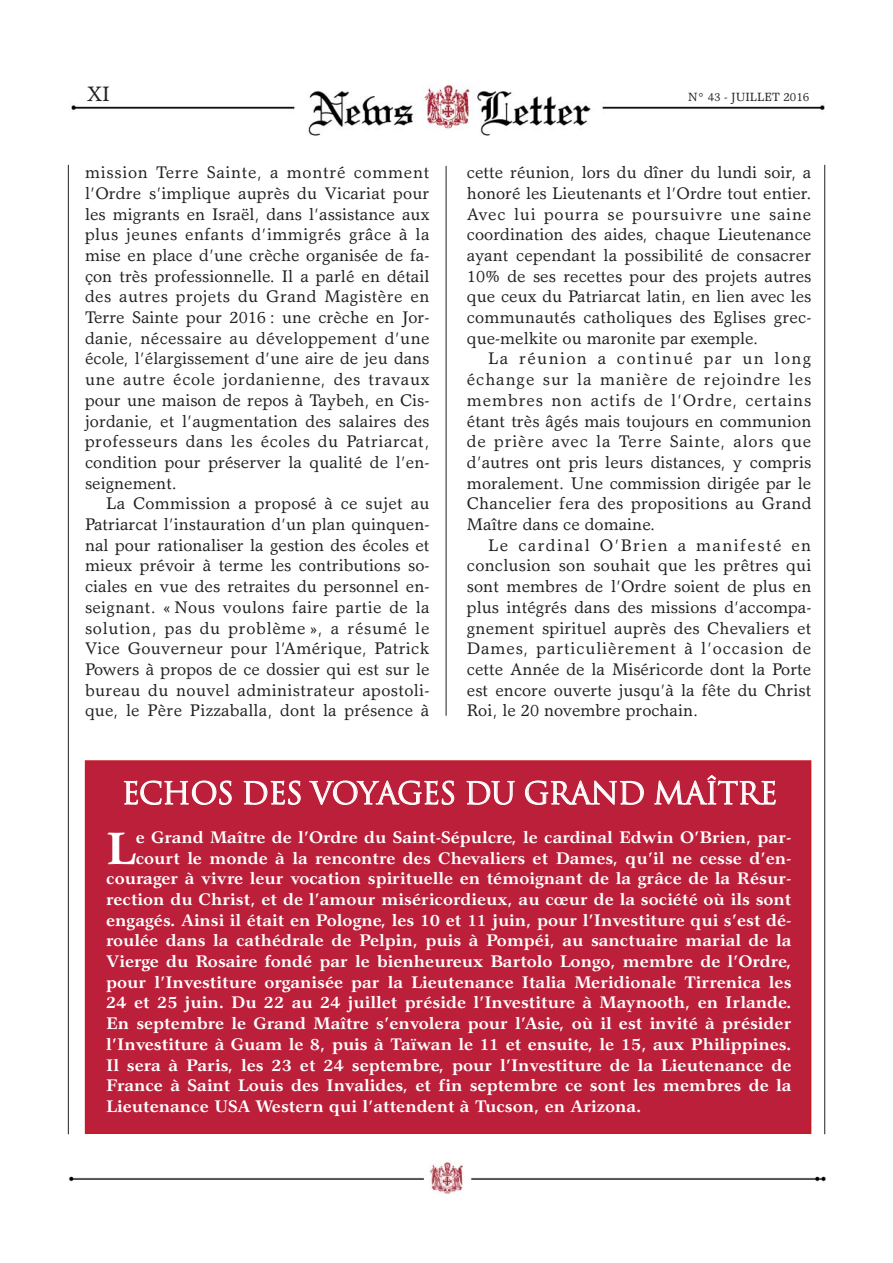
<style>
.page{position:relative;width:893px;height:1263px;background:#fff}
.page>*{position:absolute;margin:0;border:0;box-sizing:border-box;transform-origin:0 0}
.t1{font:700 45.75px "Garth Graphic";color:#fff}
.t2{font:30px "Trajan";letter-spacing:-.03em;color:#fff}
.t3{font:21px "Garth Graphic";color:#231f20}
.t4{font:16.95px/20.7px "Garth Graphic";letter-spacing:.005em;color:#231f20;text-align:justify}
.t5{font:700 16.95px "Garth Graphic";color:#fff}
.t6{font:12px "Garth Graphic";color:#231f20}
</style>
<div class="page">
<div style="left:86px;top:761px;width:725px;height:372px;background:#bc1f39"></div>
<div style="left:85px;top:760px;width:726px;height:374px;border:2px solid #c61c22"></div>
<hr style="left:68px;top:165px;width:1px;height:969px;background:#231f20">
<hr style="left:824px;top:165px;width:1px;height:969px;background:#231f20">
<img style="left:68px;top:1176px;width:758px;height:6px">
<img style="left:429px;top:1161px;width:35px;height:33px">
<img style="left:71px;top:84px;width:754px;height:52px">
<hr style="left:446px;top:166px;width:1px;height:550px;background:#231f20">
<p class="t3" style="left:87px;top:86px;width:25px">XI</p>
<p class="t6" style="left:688px;top:92px;width:123px">N° 43 - JUILLET 2016</p>
<p class="t4" style="left:85px;top:164px;width:346px">mission Terre Sainte, a montré comment l’Ordre s’implique auprès du Vicariat pour les migrants en Israël, dans l’assistance aux plus jeunes enfants d’immigrés grâce à la mise en place d’une crèche organisée de fa&shy;çon très professionnelle. Il a parlé en détail des autres projets du Grand Magistère en Terre Sainte pour 2016 : une crèche en Jor&shy;danie, nécessaire au développement d’une école, l’élargissement d’une aire de jeu dans une autre école jordanienne, des travaux pour une maison de repos à Taybeh, en Cis&shy;jordanie, et l’augmentation des salaires des professeurs dans les écoles du Patriarcat, condition pour préserver la qualité de l’en&shy;seignement.</p>
<p class="t4" style="left:85px;top:495px;width:346px;text-indent:21px">La Commission a proposé à ce sujet au Patriarcat l’instauration d’un plan quinquen&shy;nal pour rationaliser la gestion des écoles et mieux prévoir à terme les contributions so&shy;ciales en vue des retraites du personnel en&shy;seignant. « Nous voulons faire partie de la solution, pas du problème », a résumé le Vice Gouverneur pour l’Amérique, Patrick Powers à propos de ce dossier qui est sur le bureau du nouvel administrateur apostoli&shy;que, le Père Pizzaballa, dont la présence à</p>
<p class="t4" style="left:467px;top:164px;width:346px">cette réunion, lors du dîner du lundi soir, a honoré les Lieutenants et l’Ordre tout entier.<br>Avec lui pourra se poursuivre une saine coordination des aides, chaque Lieutenance ayant cependant la possibilité de consacrer 10% de ses recettes pour des projets autres que ceux du Patriarcat latin, en lien avec les communautés catholiques des Eglises grec&shy;que-melkite ou maronite par exemple.</p>
<p class="t4" style="left:467px;top:350px;width:346px;text-indent:21px">La réunion a continué par un long échange sur la manière de rejoindre les membres non actifs de l’Ordre, certains étant très âgés mais toujours en communion de prière avec la Terre Sainte, alors que d’autres ont pris leurs distances, y compris moralement. Une commission dirigée par le Chancelier fera des propositions au Grand Maître dans ce domaine.</p>
<p class="t4" style="left:467px;top:536px;width:346px;text-indent:21px">Le cardinal O’Brien a manifesté en conclusion son souhait que les prêtres qui sont membres de l’Ordre soient de plus en plus intégrés dans des missions d’accompa&shy;gnement spirituel auprès des Chevaliers et Dames, particulièrement à l’occasion de cette Année de la Miséricorde dont la Porte est encore ouverte jusqu’à la fête du Christ Roi, le 20 novembre prochain.</p>
<h2 class="t2" style="left:122px;top:776px;width:657px">ECHOS DES VOYAGES DU GRAND MAÎTRE</h2>
<h1 class="t1" style="left:106px;top:831px;width:31px">L</h1>
<p class="t5" style="left:136px;top:831px;width:657px">e Grand Maître de l’Ordre du Saint-Sépulcre, le cardinal Edwin O’Brien, par-</p>
<p class="t5" style="left:136px;top:851px;width:657px">court le monde à la rencontre des Chevaliers et Dames, qu’il ne cesse d’en-</p>
<p class="t5" style="left:106px;top:872px;width:687px">courager à vivre leur vocation spirituelle en témoignant de la grâce de la Résur-</p>
<p class="t5" style="left:106px;top:893px;width:687px">rection du Christ, et de l’amour miséricordieux, au cœur de la société où ils sont</p>
<p class="t5" style="left:106px;top:913px;width:687px">engagés. Ainsi il était en Pologne, les 10 et 11 juin, pour l’Investiture qui s’est dé-</p>
<p class="t5" style="left:106px;top:934px;width:687px">roulée dans la cathédrale de Pelpin, puis à Pompéi, au sanctuaire marial de la</p>
<p class="t5" style="left:106px;top:955px;width:687px">Vierge du Rosaire fondé par le bienheureux Bartolo Longo, membre de l’Ordre,</p>
<p class="t5" style="left:106px;top:975px;width:687px">pour l’Investiture organisée par la Lieutenance Italia Meridionale Tirrenica les</p>
<p class="t5" style="left:106px;top:996px;width:687px">24 et 25 juin. Du 22 au 24 juillet préside l’Investiture à Maynooth, en Irlande.</p>
<p class="t5" style="left:106px;top:1017px;width:687px">En septembre le Grand Maître s’envolera pour l’Asie, où il est invité à présider</p>
<p class="t5" style="left:106px;top:1038px;width:687px">l’Investiture à Guam le 8, puis à Taïwan le 11 et ensuite, le 15, aux Philippines.</p>
<p class="t5" style="left:106px;top:1058px;width:687px">Il sera à Paris, les 23 et 24 septembre, pour l’Investiture de la Lieutenance de</p>
<p class="t5" style="left:106px;top:1079px;width:687px">France à Saint Louis des Invalides, et fin septembre ce sont les membres de la</p>
<p class="t5" style="left:106px;top:1100px;width:537px">Lieutenance USA Western qui l’attendent à Tucson, en Arizona.</p>
</div>
